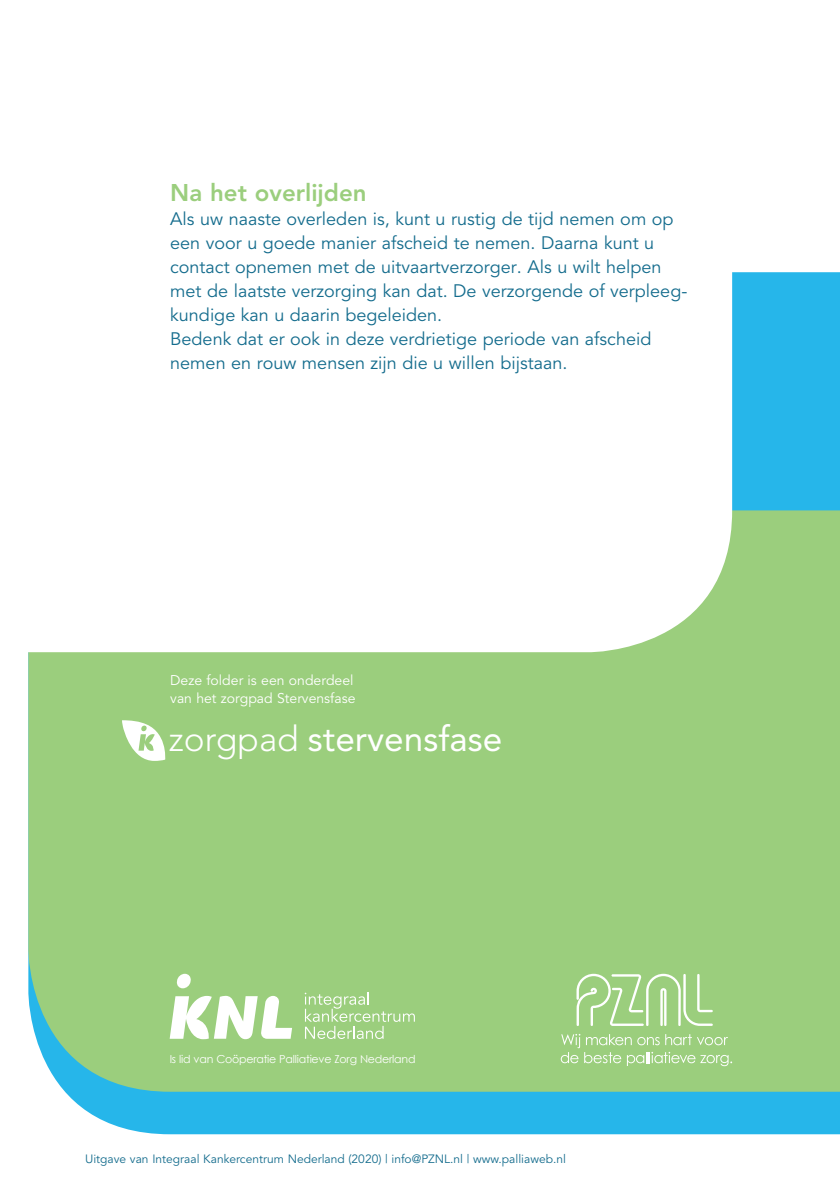
<style>
.page{position:relative;width:840px;height:1191px;background:#fff}
.page>*{position:absolute;margin:0;border:0;box-sizing:border-box;transform-origin:0 0}
.t1{font:35.2px "Avenir";color:#fff}
._01_kopje{font:800 24px "Avenir";color:#9bce7d}
._02_platte_tekst{font:18px/24px "Avenir";color:#146c8d}
._02_platte_tekst-2{font:14px/17.6px "Avenir";color:#fff}
.t2{font:12px "Avenir";color:#146c8d}
._04_plat_book_c8{font:11px "Century Gothic";letter-spacing:-.02em;color:#fff}
.s1{font-weight:300}
</style>
<div class="page">
<div style="left:64px;top:272px;width:775px;height:862px;background:#26b6ea"></div>
<div style="left:28px;top:510px;width:811px;height:581px;background:#9bce7d"></div>
<svg style="left:28px;top:272px;width:703px;height:380px"></svg>
<svg style="left:560px;top:1034px;width:171px;height:32px"></svg>
<svg style="left:576px;top:973px;width:136px;height:53px"></svg>
<svg style="left:176px;top:973px;width:15px;height:15px"></svg>
<svg style="left:169px;top:995px;width:123px;height:44px"></svg>
<svg style="left:304px;top:991px;width:110px;height:48px"></svg>
<svg style="left:122px;top:720px;width:46px;height:41px"></svg>
<p class="_01_kopje" style="left:170px;top:178px;width:198px">Na het overlijden</p>
<p class="_02_platte_tekst" style="left:170px;top:207px;width:518px">Als uw naaste overleden is, kunt u rustig de tijd nemen om op een voor u goede manier afscheid te nemen. Daarna kunt u contact opnemen met de uitvaartverzorger. Als u wilt helpen met de laatste verzorging kan dat. De verzorgende of verpleeg&shy;kundige kan u daarin begeleiden.<br>Bedenk dat er ook in deze verdrietige periode van afscheid nemen en rouw mensen zijn die u willen bijstaan.</p>
<p class="_02_platte_tekst-2" style="left:170px;top:672px;width:187px">Deze folder is een onderdeel van het zorgpad Stervensfase</p>
<p class="t1" style="left:169px;top:718px;width:335px"><span class="s1">zorgpad</span> stervensfase</p>
<p class="_04_plat_book_c8" style="left:170px;top:1052px;width:247px">Is lid van Coöperatie Palliatieve Zorg Nederland</p>
<p class="t2" style="left:85px;top:1152px;width:482px">Uitgave van Integraal Kankercentrum Nederland (2020) | info@PZNL.nl | www.palliaweb.nl</p>
</div>
